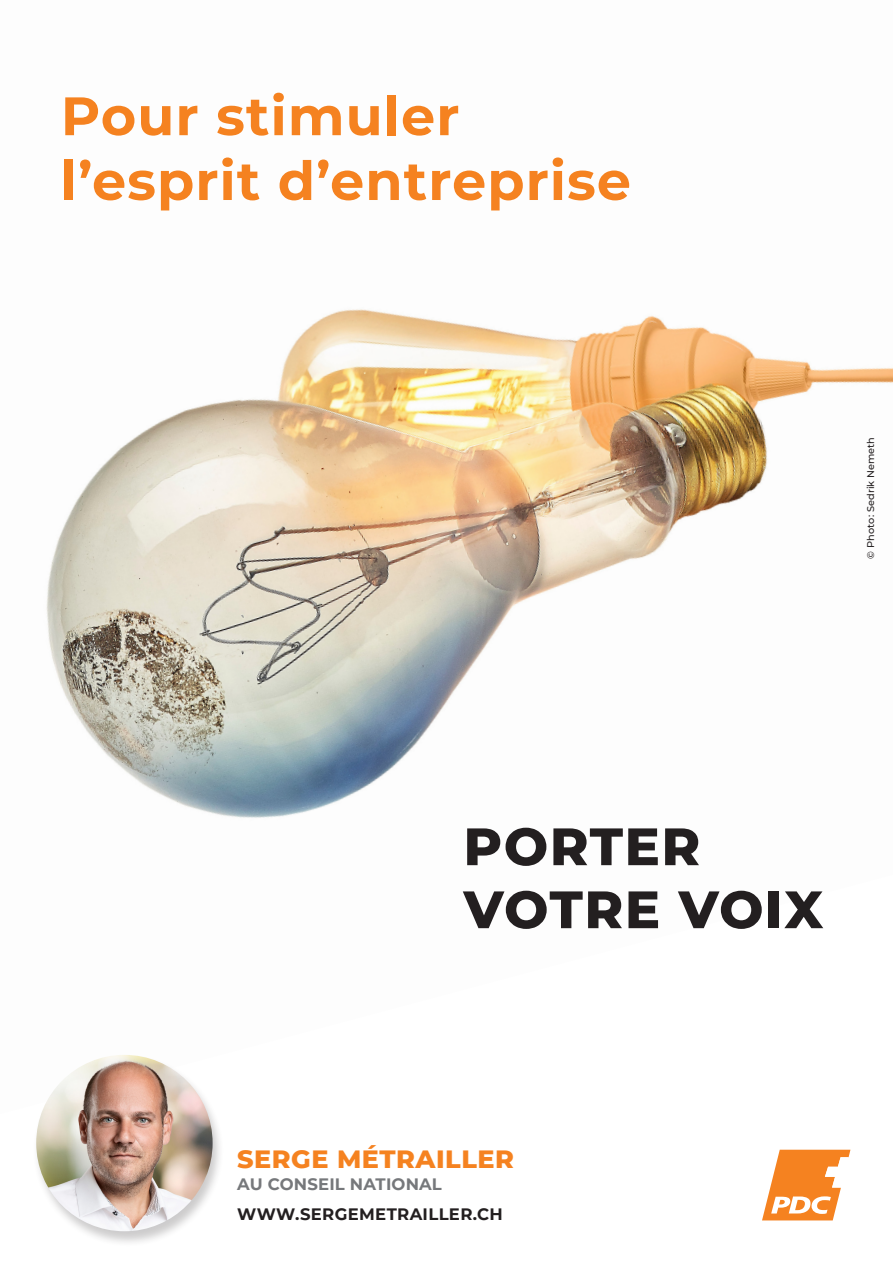
<style>
.page{position:relative;width:893px;height:1263px;background:#fff}
.page>*{position:absolute;margin:0;border:0;box-sizing:border-box;transform-origin:0 0}
.t1{font:700 54px/64.8px "Montserrat";letter-spacing:.02em;color:#f58220}
.t2{font:800 52.5px/63px "Montserrat";letter-spacing:.03em;color:#231f20}
.t3{font:800 25.5px "Montserrat";letter-spacing:.02em;color:#f58220}
.t4{font:700 16.5px "Montserrat";letter-spacing:.02em;color:#231f20}
.t5{font:700 16.5px "Montserrat";letter-spacing:.01em;color:#76787b}
.t6{font:500 9.75px "Montserrat";color:#231f20}
</style>
<div class="page">
<img style="left:46px;top:309px;width:847px;height:509px">
<div style="left:32px;top:1054px;width:193px;height:193px;background:#231f20;opacity:.23"></div>
<img style="left:36px;top:1055px;width:177px;height:176px;border-radius:88px">
<svg style="left:762px;top:1150px;width:88px;height:70px"></svg>
<p class="t1" style="left:61px;top:81px;width:572px">Pour stimuler l’esprit d’entreprise</p>
<p class="t6" style="left:864px;top:559px;width:123px;rotate:-90deg">© Photo : Sedrik Nemeth</p>
<p class="t2" style="left:463px;top:812px;width:361px">PORTER<br>VOTRE VOIX</p>
<p class="t3" style="left:237px;top:1140px;width:278px">SERGE MéTRAILLER</p>
<p class="t5" style="left:237px;top:1172px;width:206px">AU CONSEIL NATIONAL</p>
<p class="t4" style="left:237px;top:1203px;width:184px">www.se rgemetraille</p>
<p class="t4" style="left:460px;top:1203px;width:44px">r.ch</p>
</div>
